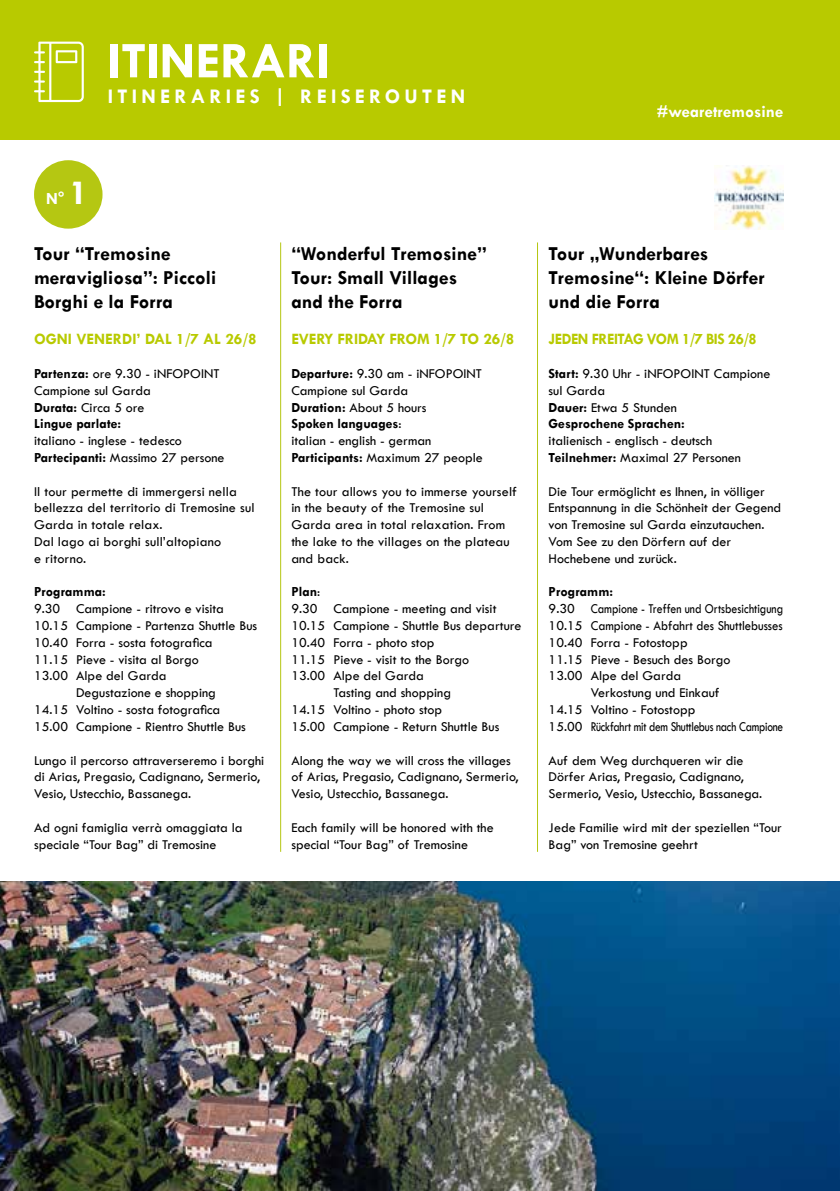
<style>
.page{position:relative;width:840px;height:1191px;background:#fff}
.page>*{position:absolute;margin:0;border:0;box-sizing:border-box;transform-origin:0 0}
.t1{font:700 51.8px "Tw Cen";color:#fff}
.t2{font:700 21px "Tw Cen";letter-spacing:.2em;color:#fff}
.t3{font:700 20px/24px "Tw Cen";color:#000}
.t4{font:700 17.2px "Tw Cen";color:#fff}
.t5{font:700 16px "Tw Cen";letter-spacing:-.015em;color:#b8ca00}
.t6{font:14px/16.8px "Tw Cen";color:#000}
.t7{font:14px "Tw Cen";letter-spacing:-.02em;color:#000}
.t8{font:700 14px "Tw Cen";color:#000}
.s1{font-size:35.6px}
.s2{font-weight:700}
.s3{font-weight:400}
</style>
<div class="page">
<div style="left:0;top:0;width:839px;height:139px;background:#b8ca00"></div>
<img style="left:0;top:882px;width:839px;height:309px">
<div style="left:34px;top:160px;width:68px;height:69px;background:#b5c712;border-radius:50%"></div>
<hr style="left:280px;top:242px;width:1px;height:610px;background:#b5c712">
<hr style="left:537px;top:242px;width:1px;height:610px;background:#b5c712">
<svg style="left:34px;top:42px;width:50px;height:60px"></svg>
<img style="left:714px;top:166px;width:68px;height:63px">
<h1 class="t1" style="left:108px;top:30px;width:223px">ITINERARI</h1>
<h2 class="t2" style="left:108px;top:83px;width:358px">ITINERARIES | REISEROUTEN</h2>
<p class="t4" style="left:46px;top:188px;width:44px">N° <span class="s1">1</span></p>
<h3 class="t3" style="left:34px;top:241px;width:184px">Tour “Tremosine meravigliosa”: Piccoli<br>Borghi e la Forra</h3>
<p class="t5" style="left:34px;top:330px;width:224px">OGNI VENERDI’ DAL 1/7 AL 26/8</p>
<p class="t6" style="left:34px;top:365px;width:187px"><span class="s2">Partenza:</span> ore 9.30 - iNFOPOINT<br>Campione sul Garda<br><span class="s2">Durata:</span> Circa 5 ore<br><span class="s2">Lingue parlate:</span></p>
<p class="t6" style="left:34px;top:432px;width:192px">italiano - inglese - tedesco<br><span class="s2">Partecipanti:</span> Massimo 27 persone</p>
<p class="t6" style="left:34px;top:483px;width:222px">Il tour permette di immergersi nella bellezza del territorio di Tremosine sul<br>Garda in totale relax.<br>Dal lago ai borghi sull’altopiano<br>e ritorno.</p>
<p class="t8" style="left:34px;top:583px;width:73px">Programma:</p>
<p class="t6" style="left:34px;top:600px;width:191px">9.30 Campione - ritrovo e visita</p>
<p class="t6" style="left:34px;top:617px;width:224px">10.15 Campione - Partenza Shuttle Bus</p>
<p class="t6" style="left:34px;top:634px;width:180px">10.40 Forra - sosta fotografica</p>
<p class="t6" style="left:34px;top:651px;width:166px">11.15 Pieve - visita al Borgo</p>
<p class="t6" style="left:34px;top:667px;width:134px">13.00 Alpe del Garda</p>
<p class="t6" style="left:76px;top:684px;width:141px">Degustazione e shopping</p>
<p class="t6" style="left:34px;top:701px;width:188px">14.15 Voltino - sosta fotografica</p>
<p class="t6" style="left:34px;top:718px;width:213px">15.00 Campione - Rientro Shuttle Bus</p>
<p class="t6" style="left:34px;top:751px;width:232px">Lungo il percorso attraverseremo i borghi di Arias, Pregasio, Cadignano, Sermerio,<br>Vesio, Ustecchio, Bassanega.</p>
<p class="t6" style="left:34px;top:819px;width:210px">Ad ogni famiglia verrà omaggiata la speciale “Tour Bag” di Tremosine</p>
<h3 class="t3" style="left:291px;top:241px;width:197px">“Wonderful Tremosine”<br>Tour: Small Villages and the Forra</h3>
<p class="t5" style="left:291px;top:330px;width:224px">EVERY FRIDAY FROM 1/7 TO 26/8</p>
<p class="t6" style="left:291px;top:365px;width:193px"><span class="s2">Departure:</span> 9.30 am - iNFOPOINT<br>Campione sul Garda<br><span class="s2">Duration:</span> About 5 hours<br><span class="s2">Spoken languages</span>:<br>italian - english - german<br><span class="s2">Participants:</span> Maximum 27 people</p>
<p class="t6" style="left:291px;top:483px;width:227px">The tour allows you to immerse yourself in the beauty of the Tremosine sul<br>Garda area in total relaxation. From the lake to the villages on the plateau and back.</p>
<p class="t8" style="left:291px;top:583px;width:30px">Plan<span class="s3">:</span></p>
<p class="t6" style="left:291px;top:600px;width:206px">9.30 Campione - meeting and visit</p>
<p class="t6" style="left:291px;top:617px;width:231px">10.15 Campione - Shuttle Bus departure</p>
<p class="t6" style="left:291px;top:634px;width:145px">10.40 Forra - photo stop</p>
<p class="t6" style="left:291px;top:651px;width:179px">11.15 Pieve - visit to the Borgo</p>
<p class="t6" style="left:291px;top:667px;width:134px">13.00 Alpe del Garda</p>
<p class="t6" style="left:333px;top:684px;width:119px">Tasting and shopping</p>
<p class="t6" style="left:291px;top:701px;width:152px">14.15 Voltino - photo stop</p>
<p class="t6" style="left:291px;top:718px;width:209px">15.00 Campione - Return Shuttle Bus</p>
<p class="t6" style="left:291px;top:751px;width:229px">Along the way we will cross the villages of Arias, Pregasio, Cadignano, Sermerio,<br>Vesio, Ustecchio, Bassanega.</p>
<p class="t6" style="left:291px;top:819px;width:204px">Each family will be honored with the special “Tour Bag” of Tremosine</p>
<p class="t4" style="left:656px;top:101px;width:128px">#wearetremosine</p>
<h3 class="t3" style="left:548px;top:241px;width:217px">Tour „Wunderbares<br>Tremosine“: Kleine Dörfer und die Forra</h3>
<p class="t5" style="left:548px;top:330px;width:209px">JEDEN FREITAG VOM 1/7 BIS 26/8</p>
<p class="t6" style="left:548px;top:365px;width:223px"><span class="s2">Start:</span> 9.30 Uhr - iNFOPOINT Campione sul Garda<br><span class="s2">Dauer:</span> Etwa 5 Stunden<br><span class="s2">Gesprochene Sprachen:</span></p>
<p class="t6" style="left:548px;top:432px;width:194px">italienisch - englisch - deutsch<br><span class="s2">Teilnehmer:</span> Maximal 27 Personen</p>
<p class="t6" style="left:548px;top:483px;width:234px">Die Tour ermöglicht es Ihnen, in völliger Entspannung in die Schönheit der Gegend von Tremosine sul Garda einzutauchen.<br>Vom See zu den Dörfern auf der Hochebene und zurück.</p>
<p class="t8" style="left:548px;top:583px;width:66px">Programm:</p>
<p class="t6" style="left:548px;top:600px;width:236px">9.30 Campione - Treffen und Ortsbesichtigung</p>
<p class="t6" style="left:548px;top:617px;width:235px">10.15 Campione - Abfahrt des Shuttlebusses</p>
<p class="t6" style="left:548px;top:634px;width:140px">10.40 Forra - Fotostopp</p>
<p class="t6" style="left:548px;top:651px;width:183px">11.15 Pieve - Besuch des Borgo</p>
<p class="t6" style="left:548px;top:667px;width:134px">13.00 Alpe del Garda</p>
<p class="t6" style="left:590px;top:684px;width:130px">Verkostung und Einkauf</p>
<p class="t6" style="left:548px;top:701px;width:148px">14.15 Voltino - Fotostopp</p>
<p class="t7" style="left:548px;top:718px;width:236px">15.00 Rückfahrt mit dem Shuttlebus nach Campione</p>
<p class="t6" style="left:548px;top:751px;width:215px">Auf dem Weg durchqueren wir die<br>Dörfer Arias, Pregasio, Cadignano,<br>Sermerio, Vesio, Ustecchio, Bassanega.</p>
<p class="t6" style="left:548px;top:819px;width:234px">Jede Familie wird mit der speziellen “Tour<br>Bag” von Tremosine geehrt</p>
</div>
